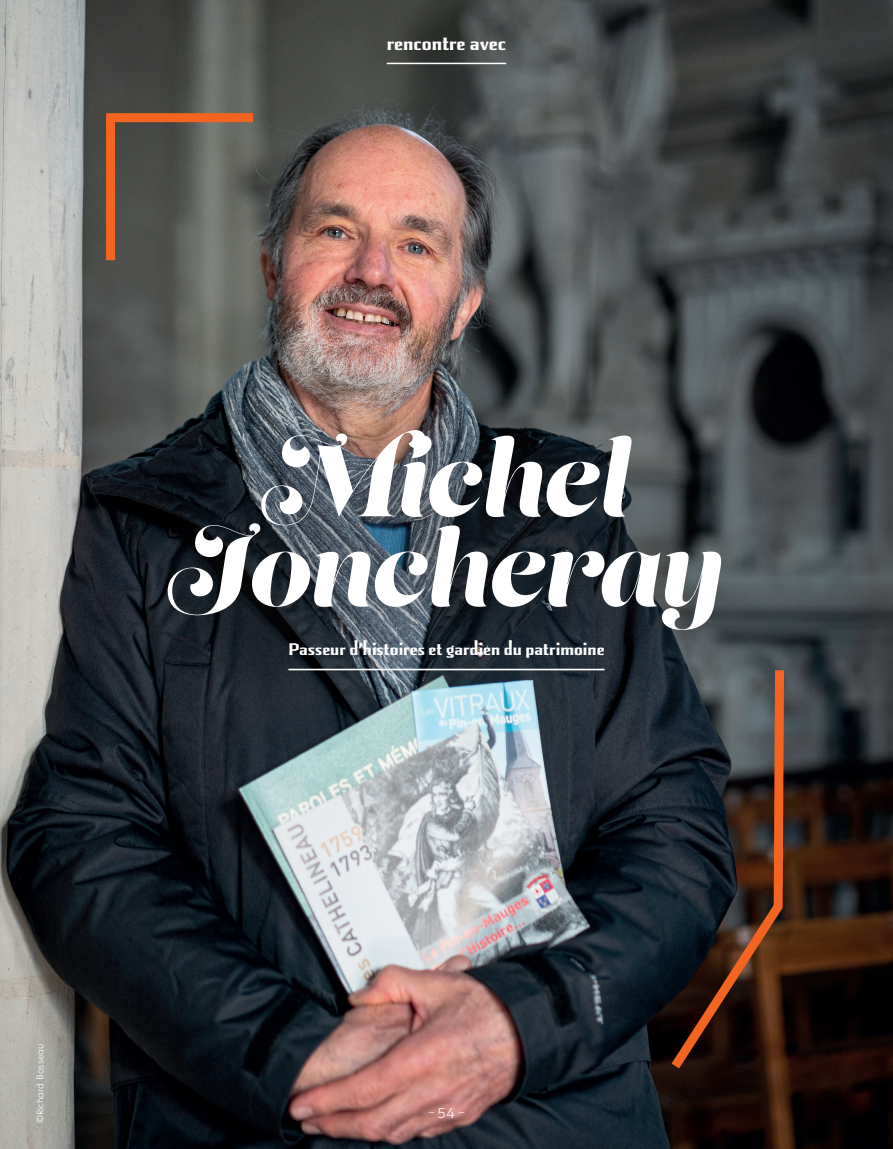
<style>
.page{position:relative;width:893px;height:1149px;background:#fff}
.page>*{position:absolute;margin:0;border:0;box-sizing:border-box;transform-origin:0 0}
.t1{font:102px/89.7px "Lust Script Display";color:#fff;text-align:center}
.t2{font:700 22.5px "Pilsner";color:#fff}
.t3{font:700 19.65px "Pilsner";color:#fff}
.t4{font:300 9px "New Hero";color:#fff}
.t5{font:300 8.25px "New Hero";color:#231f20}
.s1{font-family:"Pilsner";font-size:16.5px}
</style>
<div class="page">
<img style="left:0;top:0;width:893px;height:1148px">
<svg style="left:663px;top:703px;width:125px;height:375px;background:#372823"></svg>
<svg style="left:102px;top:109px;width:160px;height:160px;background:#6a5d52"></svg>
<hr style="left:387px;top:63px;width:119px;height:1px;background:#fff">
<div style="left:14px;top:1024px;width:52px;height:118px;background:#231f20;opacity:.75"></div>
<div style="left:95px;top:358px;width:701px;height:345px;background:#231f20;opacity:.75"></div>
<hr style="left:288px;top:668px;width:317px;height:2px;background:#fff">
<p class="t2" style="left:387px;top:28px;width:121px">rencontre avec</p>
<h1 class="t1" style="left:169px;top:442px;width:557px">Michel<br>Joncheray</h1>
<p class="t3" style="left:288px;top:635px;width:318px">Passeur d’histoires et gardien du patrimoine</p>
<p class="t4" style="left:34px;top:1123px;width:81px;rotate:-90deg">©Richard Bosseau</p>
<p class="t5" style="left:428px;top:1106px;width:38px">— <span class="s1">54</span> —</p>
</div>
